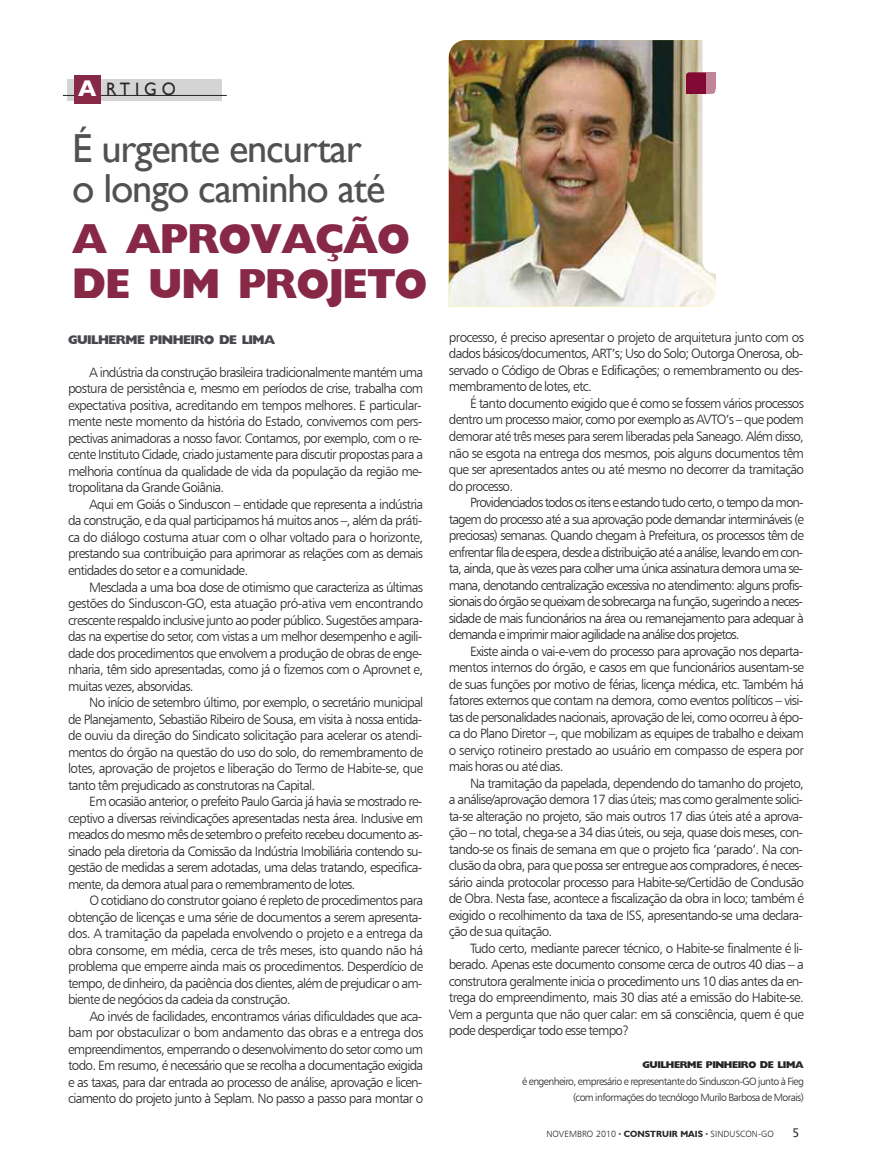
<style>
.page{position:relative;width:872px;height:1170px;background:#fff}
.page>*{position:absolute;margin:0;border:0;box-sizing:border-box;transform-origin:0 0}
.t1{font:800 45px/45px "Giligan";letter-spacing:-.035em;color:#872847;scale:.95 1}
.t2{font:40.5px/40.5px "Gill Sans";letter-spacing:-.03em;color:#525152}
.t3{font:18px "Gill Sans";letter-spacing:.29em;color:#272627;scale:.95 1}
.t4{font:13.5px/16.5px "Humanist 777 BT Light B";letter-spacing:-.055em;color:#272627;text-align:justify}
.t5{font:800 13.5px "Giligan";letter-spacing:-.055em;color:#47474d}
.t6{font:12px "Lucida Grande";color:#272627}
.t7{font:10.5px/16.5px "Humanist 777 BT Light B";letter-spacing:-.055em;color:#272627;text-align:right}
.t8{font:800 10.5px "Giligan";letter-spacing:-.055em;color:#272627}
.t9{font:9px "Humanist 777 BT Light B";letter-spacing:.005em;color:#272627}
.s1{font-weight:700;font-size:23.25px;color:#fff}
.s2{font-family:"Humanist 521 BT";font-weight:700}
</style>
<div class="page">
<div style="left:68px;top:79px;width:154px;height:22px;background:#d4d4d4"></div>
<hr style="left:63px;top:95px;width:164px;height:1px;background:#272627">
<div style="left:74px;top:75px;width:27px;height:29px;background:#872847"></div>
<img style="left:449px;top:40px;width:267px;height:266px">
<svg style="left:702px;top:40px;width:14px;height:233px"></svg>
<div style="left:698px;top:85px;width:17px;height:9px;background:#c18499;border-radius:3px"></div>
<div style="left:686px;top:72px;width:25px;height:9px;background:#820933;border-radius:3px"></div>
<div style="left:705px;top:72px;width:10px;height:17px;background:#c18499"></div>
<div style="left:686px;top:75px;width:19px;height:19px;background:#820933"></div>
<h3 class="t3" style="left:78px;top:79px;width:104px"><span class="s1">A</span> Rtigo</h3>
<h2 class="t2" style="left:72px;top:127px;width:315px">É urgente encurtar o longo caminho até</h2>
<h1 class="t1" style="left:72px;top:216px;width:376px">A APROVAÇÃO<br>DE UM PROJETO</h1>
<p class="t5" style="left:68px;top:331px;width:209px">GUILHERME PINHEIRO DE LIMA</p>
<p class="t4" style="left:68px;top:363px;width:357px;text-indent:21px">A indústria da construção brasileira tradicionalmente mantém uma postura de persistência e, mesmo em períodos de crise, trabalha com expectativa positiva, acreditando em tempos melhores. E particular&shy;mente neste momento da história do Estado, convivemos com pers&shy;pectivas animadoras a nosso favor. Contamos, por exemplo, com o re&shy;cente Instituto Cidade, criado justamente para discutir propostas para a melhoria contínua da qualidade de vida da população da região me&shy;tropolitana da Grande Goiânia.</p>
<p class="t4" style="left:68px;top:495px;width:357px;text-indent:21px">Aqui em Goiás o Sinduscon – entidade que representa a indústria da construção, e da qual participamos há muitos anos –, além da práti&shy;ca do diálogo costuma atuar com o olhar voltado para o horizonte, prestando sua contribuição para aprimorar as relações com as demais entidades do setor e a comunidade.</p>
<p class="t4" style="left:68px;top:578px;width:357px;text-indent:21px">Mesclada a uma boa dose de otimismo que caracteriza as últimas gestões do Sinduscon-GO, esta atuação pró-ativa vem encontrando crescente respaldo inclusive junto ao poder público. Sugestões ampara&shy;das na expertise do setor, com vistas a um melhor desempenho e agili&shy;dade dos procedimentos que envolvem a produção de obras de enge&shy;nharia, têm sido apresentadas, como já o fizemos com o Aprovnet e, muitas vezes, absorvidas.</p>
<p class="t4" style="left:68px;top:693px;width:357px;text-indent:21px">No início de setembro último, por exemplo, o secretário municipal de Planejamento, Sebastião Ribeiro de Sousa, em visita à nossa entida&shy;de ouviu da direção do Sindicato solicitação para acelerar os atendi&shy;mentos do órgão na questão do uso do solo, do remembramento de lotes, aprovação de projetos e liberação do Termo de Habite-se, que tanto têm prejudicado as construtoras na Capital.</p>
<p class="t4" style="left:68px;top:792px;width:357px;text-indent:21px">Em ocasião anterior, o prefeito Paulo Garcia já havia se mostrado re&shy;ceptivo a diversas reivindicações apresentadas nesta área. Inclusive em meados do mesmo mês de setembro o prefeito recebeu documento as&shy;sinado pela diretoria da Comissão da Indústria Imobiliária contendo su&shy;gestão de medidas a serem adotadas, uma delas tratando, especifica&shy;mente, da demora atual para o remembramento de lotes.</p>
<p class="t4" style="left:68px;top:891px;width:357px;text-indent:21px">O cotidiano do construtor goiano é repleto de procedimentos para obtenção de licenças e uma série de documentos a serem apresenta&shy;dos. A tramitação da papelada envolvendo o projeto e a entrega da obra consome, em média, cerca de três meses, isto quando não há problema que emperre ainda mais os procedimentos. Desperdício de tempo, de dinheiro, da paciência dos clientes, além de prejudicar o am&shy;biente de negócios da cadeia da construção.</p>
<p class="t4" style="left:68px;top:1007px;width:357px;text-indent:21px">Ao invés de facilidades, encontramos várias dificuldades que aca&shy;bam por obstaculizar o bom andamento das obras e a entrega dos empreendimentos, emperrando o desenvolvimento do setor como um todo. Em resumo, é necessário que se recolha a documentação exigida e as taxas, para dar entrada ao processo de análise, aprovação e licen&shy;ciamento do projeto junto à Seplam. No passo a passo para montar o</p>
<p class="t4" style="left:449px;top:329px;width:357px">processo, é preciso apresentar o projeto de arquitetura junto com os dados básicos/documentos, ART’s; Uso do Solo; Outorga Onerosa, ob&shy;servado o Código de Obras e Edificações; o remembramento ou des&shy;membramento de lotes, etc.</p>
<p class="t4" style="left:449px;top:395px;width:357px;text-indent:21px">É tanto documento exigido que é como se fossem vários processos dentro um processo maior, como por exemplo as AVTO’s – que podem demorar até três meses para serem liberadas pela Saneago. Além disso, não se esgota na entrega dos mesmos, pois alguns documentos têm que ser apresentados antes ou até mesmo no decorrer da tramitação do processo.</p>
<p class="t4" style="left:449px;top:494px;width:357px;text-indent:21px">Providenciados todos os itens e estando tudo certo, o tempo da mon&shy;tagem do processo até a sua aprovação pode demandar intermináveis (e preciosas) semanas. Quando chegam à Prefeitura, os processos têm de enfrentar fila de espera, desde a distribuição até a análise, levando em con&shy;ta, ainda, que às vezes para colher uma única assinatura demora uma se&shy;mana, denotando centralização excessiva no atendimento: alguns profis&shy;sionais do órgão se queixam de sobrecarga na função, sugerindo a neces&shy;sidade de mais funcionários na área ou remanejamento para adequar à demanda e imprimir maior agilidade na análise dos projetos.</p>
<p class="t4" style="left:449px;top:642px;width:357px;text-indent:21px">Existe ainda o vai-e-vem do processo para aprovação nos departa&shy;mentos internos do órgão, e casos em que funcionários ausentam-se de suas funções por motivo de férias, licença médica, etc. Também há fatores externos que contam na demora, como eventos políticos – visi&shy;tas de personalidades nacionais, aprovação de lei, como ocorreu à épo&shy;ca do Plano Diretor –, que mobilizam as equipes de trabalho e deixam o serviço rotineiro prestado ao usuário em compasso de espera por mais horas ou até dias.</p>
<p class="t4" style="left:449px;top:774px;width:357px;text-indent:21px">Na tramitação da papelada, dependendo do tamanho do projeto, a análise/aprovação demora 17 dias úteis; mas como geralmente solici&shy;ta-se alteração no projeto, são mais outros 17 dias úteis até a aprova&shy;ção – no total, chega-se a 34 dias úteis, ou seja, quase dois meses, con&shy;tando-se os finais de semana em que o projeto fica ‘parado’. Na con&shy;clusão da obra, para que possa ser entregue aos compradores, é neces&shy;sário ainda protocolar processo para Habite-se/Certidão de Conclusão de Obra. Nesta fase, acontece a fiscalização da obra in loco; também é exigido o recolhimento da taxa de ISS, apresentando-se uma declara&shy;ção de sua quitação.</p>
<p class="t4" style="left:449px;top:939px;width:357px;text-indent:21px">Tudo certo, mediante parecer técnico, o Habite-se finalmente é li&shy;berado. Apenas este documento consome cerca de outros 40 dias – a construtora geralmente inicia o procedimento uns 10 dias antes da en&shy;trega do empreendimento, mais 30 dias até a emissão do Habite-se.<br>Vem a pergunta que não quer calar: em sã consciência, quem é que pode desperdiçar todo esse tempo?</p>
<p class="t8" style="left:642px;top:1058px;width:163px">GUILHERME PINHEIRO DE LIMA</p>
<p class="t7" style="left:522px;top:1072px;width:283px">é engenheiro, empresário e representante do Sinduscon-GO junto à Fieg (com informações do tecnólogo Murilo Barbosa de Morais)</p>
<p class="t9" style="left:546px;top:1128px;width:229px">NOVEMBRO 2010 ● <span class="s2">CONSTRUIR MAIS</span> ● SINDUSCON-GO</p>
<p class="t6" style="left:792px;top:1125px;width:9px">5</p>
</div>
